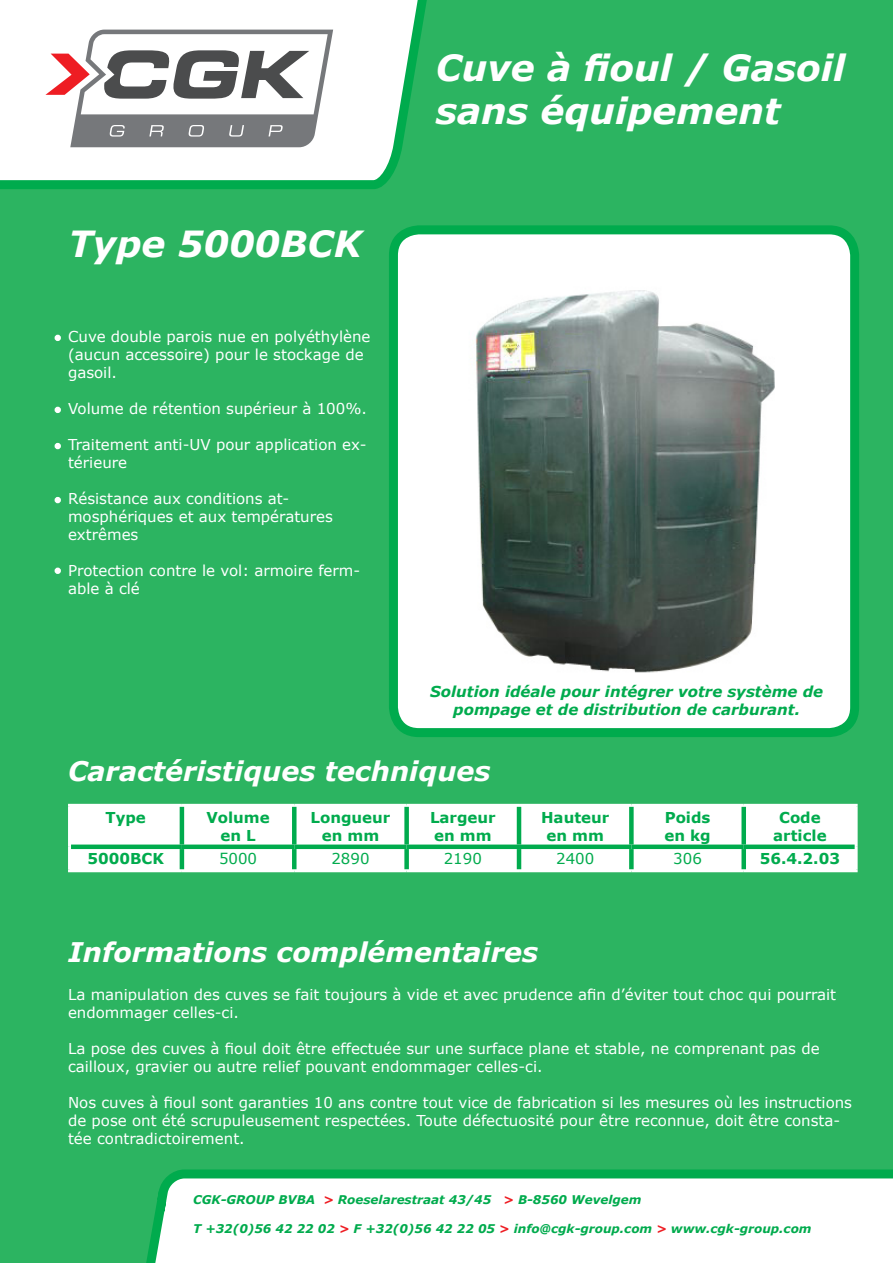
<style>
.page{position:relative;width:893px;height:1263px;background:#2cb461}
.page>*{position:absolute;margin:0;border:0;box-sizing:border-box;transform-origin:0 0}
.t1{font:italic 700 36px/43.2px "Verdana";color:#fff}
.t2{font:italic 700 27px "Verdana";color:#fff}
.t3{font:15px/18px "Verdana";color:#fff}
.t4{font:700 15px/18px "Verdana";color:#00ab4d;text-align:center}
.t5{font:italic 700 15px/18px "Verdana";color:#00ab4d;text-align:center}
.t6{font:15px "Verdana";color:#00ab4d}
.t7{font:italic 700 12px "Verdana";color:#00ab4d}
.s1{color:#ee1d23}
</style>
<div class="page">
<svg style="left:0;top:0;width:427px;height:189px;background:#d4f0e0"></svg>
<svg style="left:146px;top:1169px;width:747px;height:94px;background:#e0f4e9"></svg>
<svg style="left:45px;top:30px;width:288px;height:117px;background:#bab6b7"></svg>
<div style="left:393px;top:230px;width:462px;height:503px;background:#fff;border-radius:26px"></div>
<img style="left:475px;top:290px;width:300px;height:383px">
<div style="left:389px;top:225px;width:470px;height:512px;border:9px solid #00ab4d;border-radius:26px"></div>
<div style="left:71px;top:807px;width:784px;height:62px;background:#fff"></div>
<hr style="left:68px;top:804px;width:114px;height:3px;background:#fff">
<hr style="left:68px;top:807px;width:3px;height:40px;background:#fff">
<hr style="left:182px;top:804px;width:112px;height:3px;background:#fff">
<hr style="left:294px;top:804px;width:113px;height:3px;background:#fff">
<hr style="left:407px;top:804px;width:112px;height:3px;background:#fff">
<hr style="left:519px;top:804px;width:112px;height:3px;background:#fff">
<hr style="left:631px;top:804px;width:113px;height:3px;background:#fff">
<hr style="left:744px;top:804px;width:114px;height:3px;background:#fff">
<hr style="left:855px;top:807px;width:3px;height:40px;background:#fff">
<hr style="left:68px;top:847px;width:3px;height:22px;background:#fff">
<hr style="left:855px;top:847px;width:3px;height:22px;background:#fff">
<hr style="left:68px;top:869px;width:114px;height:3px;background:#fff">
<hr style="left:182px;top:869px;width:112px;height:3px;background:#fff">
<hr style="left:294px;top:869px;width:113px;height:3px;background:#fff">
<hr style="left:407px;top:869px;width:112px;height:3px;background:#fff">
<hr style="left:519px;top:869px;width:112px;height:3px;background:#fff">
<hr style="left:631px;top:869px;width:113px;height:3px;background:#fff">
<hr style="left:744px;top:869px;width:114px;height:3px;background:#fff">
<hr style="left:180px;top:807px;width:4px;height:37px;background:#00ab4d">
<div style="left:292px;top:807px;width:5px;height:37px;background:#00ab4d"></div>
<div style="left:404px;top:807px;width:5px;height:37px;background:#00ab4d"></div>
<hr style="left:517px;top:807px;width:4px;height:37px;background:#00ab4d">
<div style="left:629px;top:807px;width:5px;height:37px;background:#00ab4d"></div>
<div style="left:741px;top:807px;width:5px;height:37px;background:#00ab4d"></div>
<div style="left:71px;top:844px;width:111px;height:5px;background:#00ab4d"></div>
<div style="left:182px;top:844px;width:112px;height:5px;background:#00ab4d"></div>
<hr style="left:180px;top:849px;width:4px;height:20px;background:#00ab4d">
<div style="left:294px;top:844px;width:113px;height:5px;background:#00ab4d"></div>
<div style="left:292px;top:849px;width:5px;height:20px;background:#00ab4d"></div>
<div style="left:407px;top:844px;width:112px;height:5px;background:#00ab4d"></div>
<div style="left:404px;top:849px;width:5px;height:20px;background:#00ab4d"></div>
<div style="left:519px;top:844px;width:112px;height:5px;background:#00ab4d"></div>
<hr style="left:517px;top:849px;width:4px;height:20px;background:#00ab4d">
<div style="left:631px;top:844px;width:113px;height:5px;background:#00ab4d"></div>
<div style="left:629px;top:849px;width:5px;height:20px;background:#00ab4d"></div>
<div style="left:744px;top:844px;width:111px;height:5px;background:#00ab4d"></div>
<div style="left:741px;top:849px;width:5px;height:20px;background:#00ab4d"></div>
<svg style="left:55px;top:335px;width:6px;height:6px"></svg>
<svg style="left:55px;top:407px;width:6px;height:6px"></svg>
<svg style="left:55px;top:443px;width:6px;height:6px"></svg>
<svg style="left:55px;top:497px;width:6px;height:6px"></svg>
<svg style="left:55px;top:568px;width:6px;height:6px"></svg>
<p class="t1" style="left:68px;top:221px;width:295px">Type 5000BCK</p>
<p class="t3" style="left:68px;top:327px;width:304px">Cuve double parois nue en polyéthylène (aucun accessoire) pour le stockage de gasoil.</p>
<p class="t3" style="left:68px;top:399px;width:300px">Volume de rétention supérieur à 100%.</p>
<p class="t3" style="left:68px;top:435px;width:300px">Traitement anti-UV pour application ex&shy;térieure</p>
<p class="t3" style="left:68px;top:489px;width:266px">Résistance aux conditions at&shy;mosphériques et aux températures extrêmes</p>
<p class="t3" style="left:68px;top:561px;width:294px">Protection contre le vol: armoire ferm&shy;able à clé</p>
<p class="t1" style="left:436px;top:45px;width:411px">Cuve à fioul / Gasoil sans équipement</p>
<p class="t5" style="left:430px;top:682px;width:394px">Solution idéale pour intégrer votre système de pompage et de distribution de carburant.</p>
<p class="t2" style="left:68px;top:754px;width:424px">Caractéristiques techniques</p>
<p class="t4" style="left:105px;top:808px;width:42px">Type</p>
<p class="t4" style="left:206px;top:808px;width:65px">Volume en L</p>
<p class="t4" style="left:311px;top:808px;width:81px">Longueur en mm</p>
<p class="t4" style="left:430px;top:808px;width:67px;text-align:left">Largeur en mm</p>
<p class="t4" style="left:541px;top:808px;width:70px">Hauteur en mm</p>
<p class="t4" style="left:664px;top:808px;width:48px;text-align:left">Poids en kg</p>
<p class="t4" style="left:773px;top:808px;width:55px">Code article</p>
<p class="t4" style="left:87px;top:849px;width:78px">5000BCK</p>
<p class="t6" style="left:219px;top:849px;width:40px">5000</p>
<p class="t6" style="left:331px;top:849px;width:40px">2890</p>
<p class="t6" style="left:444px;top:849px;width:40px">2190</p>
<p class="t6" style="left:556px;top:849px;width:40px">2400</p>
<p class="t6" style="left:673px;top:849px;width:30px">306</p>
<p class="t4" style="left:760px;top:849px;width:82px">56.4.2.03</p>
<p class="t2" style="left:68px;top:935px;width:472px">Informations complémentaires</p>
<p class="t3" style="left:68px;top:985px;width:770px">La manipulation des cuves se fait toujours à vide et avec prudence afin d’éviter tout choc qui pourrait endommager celles-ci.</p>
<p class="t3" style="left:68px;top:1039px;width:753px">La pose des cuves à fioul doit être effectuée sur une surface plane et stable, ne comprenant pas de cailloux, gravier ou autre relief pouvant endommager celles-ci.</p>
<p class="t3" style="left:68px;top:1093px;width:786px">Nos cuves à fioul sont garanties 10 ans contre tout vice de fabrication si les mesures où les instructions de pose ont été scrupuleusement respectées. Toute défectuosité pour être reconnue, doit être consta&shy;tée contradictoirement.</p>
<p class="t7" style="left:193px;top:1192px;width:450px">CGK-GROUP BVBA <span class="s1">&gt;</span> Roeselarestraat 43/45 <span class="s1">&gt;</span> B-8560 Wevelgem</p>
<p class="t7" style="left:193px;top:1221px;width:620px">T +32(0)56 42 22 02 <span class="s1">&gt;</span> F +32(0)56 42 22 05 <span class="s1">&gt;</span> info@cgk-group.com <span class="s1">&gt;</span> www.cgk-group.com</p>
</div>
